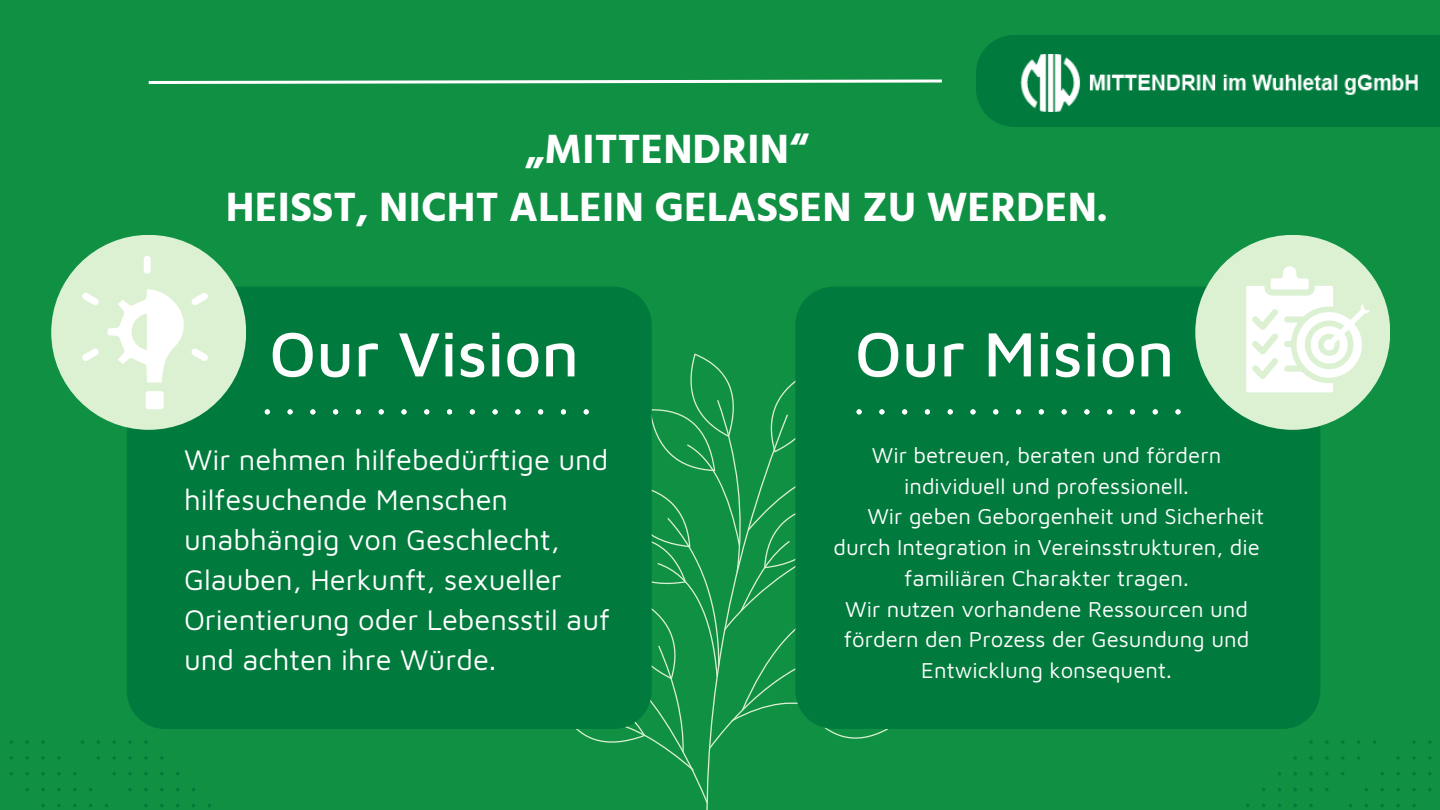
<style>
.page{position:relative;width:1440px;height:810px;background:#0f9043}
.page>*{position:absolute;margin:0;border:0;box-sizing:border-box;transform-origin:0 0}
.t1{font:500 64.5px "Maven Pro";color:#fff}
.t2{font:700 42px/58.5px "Hind Guntur";color:#fff;text-align:center}
.t3{font:29.1px/39.9px "Maven Pro";color:#fff}
.t4{font:22.1px/30.8px "Maven Pro";color:#fff;text-align:center}
</style>
<div class="page">
<div style="left:976px;top:35px;width:464px;height:92px;background:#007b3d"></div>
<svg style="left:148px;top:79px;width:794px;height:5px"></svg>
<div style="left:127px;top:287px;width:525px;height:442px;background:#007b3d"></div>
<div style="left:795px;top:287px;width:525px;height:442px;background:#007b3d"></div>
<div style="left:51px;top:235px;width:195px;height:195px;background:#dbf1d2;border-radius:50%"></div>
<svg style="left:82px;top:256px;width:126px;height:153px"></svg>
<div style="left:1195px;top:235px;width:195px;height:195px;background:#dbf1d2;border-radius:50%"></div>
<svg style="left:1246px;top:266px;width:124px;height:126px"></svg>
<svg style="left:538px;top:409px;width:5px;height:5px"></svg>
<svg style="left:515px;top:409px;width:5px;height:5px"></svg>
<svg style="left:493px;top:409px;width:5px;height:5px"></svg>
<svg style="left:470px;top:409px;width:5px;height:5px"></svg>
<svg style="left:447px;top:409px;width:5px;height:5px"></svg>
<svg style="left:424px;top:409px;width:5px;height:5px"></svg>
<svg style="left:401px;top:409px;width:6px;height:5px"></svg>
<svg style="left:379px;top:409px;width:5px;height:5px"></svg>
<svg style="left:356px;top:409px;width:5px;height:5px"></svg>
<svg style="left:333px;top:409px;width:5px;height:5px"></svg>
<svg style="left:310px;top:409px;width:5px;height:5px"></svg>
<svg style="left:288px;top:409px;width:5px;height:5px"></svg>
<svg style="left:265px;top:409px;width:5px;height:5px"></svg>
<svg style="left:1175px;top:409px;width:6px;height:5px"></svg>
<svg style="left:1153px;top:409px;width:5px;height:5px"></svg>
<svg style="left:1130px;top:409px;width:5px;height:5px"></svg>
<svg style="left:1107px;top:409px;width:5px;height:5px"></svg>
<svg style="left:1084px;top:409px;width:5px;height:5px"></svg>
<svg style="left:1062px;top:409px;width:5px;height:5px"></svg>
<svg style="left:1039px;top:409px;width:5px;height:5px"></svg>
<svg style="left:1016px;top:409px;width:5px;height:5px"></svg>
<svg style="left:993px;top:409px;width:5px;height:5px"></svg>
<svg style="left:970px;top:409px;width:6px;height:5px"></svg>
<svg style="left:948px;top:409px;width:5px;height:5px"></svg>
<svg style="left:925px;top:409px;width:5px;height:5px"></svg>
<svg style="left:560px;top:353px;width:351px;height:457px"></svg>
<svg style="left:144px;top:740px;width:4px;height:4px"></svg>
<svg style="left:144px;top:756px;width:4px;height:4px"></svg>
<svg style="left:128px;top:740px;width:4px;height:4px"></svg>
<svg style="left:128px;top:756px;width:4px;height:4px"></svg>
<svg style="left:57px;top:756px;width:4px;height:4px"></svg>
<svg style="left:41px;top:740px;width:4px;height:4px"></svg>
<svg style="left:41px;top:756px;width:4px;height:4px"></svg>
<svg style="left:25px;top:740px;width:4px;height:4px"></svg>
<svg style="left:1309px;top:740px;width:4px;height:4px"></svg>
<svg style="left:1309px;top:756px;width:4px;height:4px"></svg>
<svg style="left:1325px;top:740px;width:4px;height:4px"></svg>
<svg style="left:1325px;top:756px;width:4px;height:4px"></svg>
<svg style="left:1396px;top:756px;width:4px;height:4px"></svg>
<svg style="left:1412px;top:740px;width:4px;height:4px"></svg>
<svg style="left:1412px;top:756px;width:4px;height:4px"></svg>
<svg style="left:1428px;top:740px;width:4px;height:4px"></svg>
<img style="left:1019px;top:55px;width:411px;height:57px">
<h2 class="t2" style="left:226px;top:119px;width:883px">„MITTENDRIN“<br>HEISST, NICHT ALLEIN GELASSEN ZU WERDEN.</h2>
<p class="t1" style="left:269px;top:314px;width:311px">Our Vision</p>
<h1 class="t1" style="left:855px;top:314px;width:321px">Our Mision</h1>
<p class="t3" style="left:184px;top:439px;width:428px">Wir nehmen hilfebedürftige und hilfesuchende Menschen unabhängig von Geschlecht,<br>Glauben, Herkunft, sexueller<br>Orientierung oder Lebensstil auf und achten ihre Würde.</p>
<p class="t4" style="left:872px;top:439px;width:351px">Wir betreuen, beraten und fördern individuell und professionell.</p>
<h1 class="t4" style="left:833px;top:501px;width:432px;text-align:right">Wir geben Geborgenheit und Sicherheit durch Integration in Vereinsstrukturen, die</h1>
<p class="t4" style="left:904px;top:562px;width:286px">familiären Charakter tragen.</p>
<h3 class="t4" style="left:844px;top:593px;width:407px">Wir nutzen vorhandene Ressourcen und fördern den Prozess der Gesundung und<br>Entwicklung konsequent.</h3>
</div>
